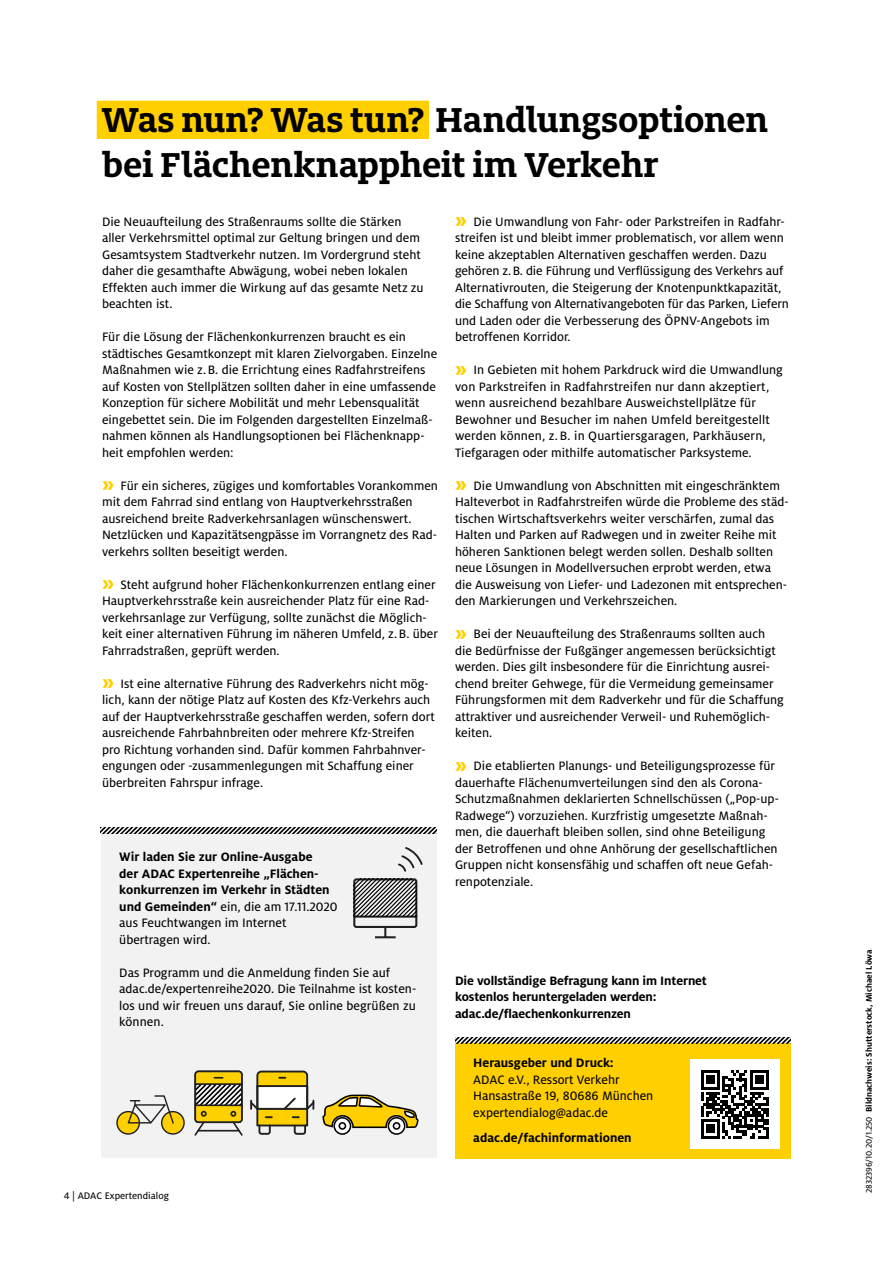
<style>
.page{position:relative;width:893px;height:1263px;background:#fff}
.page>*{position:absolute;margin:0;border:0;box-sizing:border-box;transform-origin:0 0}
.t1{font:700 38.25px/45px "Milo Slab ADAC";letter-spacing:-.01em;color:#000}
.t2{font:13.5px/16.5px "Milo ADAC Text";color:#000}
.t3{font:700 13.5px/16.5px "Milo ADAC";color:#000}
.t4{font:10.5px "Milo ADAC Text";color:#000}
.t5{font:700 9px "Milo ADAC";color:#000}
.s1{font-family:"Milo ADAC";font-weight:700;font-size:22.5px;color:#ffcf00}
.s2{font-family:"Milo ADAC";font-weight:700}
.s3{font-family:"Milo ADAC Text";font-weight:400}
</style>
<div class="page">
<div style="left:97px;top:101px;width:332px;height:38px;background:#ffcf00"></div>
<hr style="left:892px;top:0;width:1px;height:366px;background:#ffcf00">
<div style="left:455px;top:1043px;width:336px;height:115px;background:#ffcf00"></div>
<svg style="left:455px;top:1037px;width:336px;height:6px"></svg>
<div style="left:690px;top:1059px;width:90px;height:90px;background:#fff"></div>
<svg style="left:701px;top:1070px;width:68px;height:68px"></svg>
<div style="left:101px;top:833px;width:336px;height:325px;background:#f2f2f2"></div>
<svg style="left:101px;top:827px;width:336px;height:6px"></svg>
<svg style="left:194px;top:1070px;width:121px;height:66px"></svg>
<hr style="left:198px;top:1130px;width:41px;height:1px;background:#202020">
<div style="left:194px;top:1070px;width:49px;height:53px;border:2px solid #202020;border-radius:3px"></div>
<div style="left:117px;top:1112px;width:22px;height:22px;background:#ffd000;border-radius:50%"></div>
<div style="left:116px;top:1111px;width:24px;height:24px;border:1px solid #202020;border-radius:50%"></div>
<svg style="left:162px;top:1112px;width:22px;height:22px"></svg>
<div style="left:161px;top:1111px;width:24px;height:24px;border:1px solid #202020;border-radius:50%"></div>
<svg style="left:127px;top:1095px;width:48px;height:29px"></svg>
<svg style="left:322px;top:1094px;width:97px;height:41px"></svg>
<svg style="left:353px;top:847px;width:70px;height:91px"></svg>
<h1 class="t1" style="left:102px;top:96px;width:668px">Was nun? Was tun? Handlungsoptionen bei Flächenknappheit im Verkehr</h1>
<p class="t2" style="left:102px;top:213px;width:323px">Die Neuaufteilung des Straßenraums sollte die Stärken aller Verkehrsmittel optimal zur Geltung bringen und dem Gesamtsystem Stadtverkehr nutzen. Im Vordergrund steht daher die gesamthafte Abwägung, wobei neben lokalen Effekten auch immer die Wirkung auf das gesamte Netz zu beachten ist.</p>
<p class="t2" style="left:102px;top:329px;width:337px">Für die Lösung der Flächenkonkurrenzen braucht es ein städtisches Gesamtkonzept mit klaren Zielvorgaben. Einzelne Maßnahmen wie z.B. die Errichtung eines Radfahrstreifens auf Kosten von Stellplätzen sollten daher in eine umfassende Konzeption für sichere Mobilität und mehr Lebensqualität eingebettet sein. Die im Folgenden dargestellten Einzelmaß&shy;nahmen können als Handlungsoptionen bei Flächenknapp&shy;heit empfohlen werden:</p>
<p class="t2" style="left:102px;top:477px;width:337px"><span class="s1">››</span> Für ein sicheres, zügiges und komfortables Vorankommen mit dem Fahrrad sind entlang von Hauptverkehrsstraßen ausreichend breite Radverkehrsanlagen wünschenswert.<br>Netzlücken und Kapazitätsengpässe im Vorrangnetz des Rad&shy;verkehrs sollten beseitigt werden.</p>
<p class="t2" style="left:102px;top:576px;width:337px"><span class="s1">››</span> Steht aufgrund hoher Flächenkonkurrenzen entlang einer Hauptverkehrsstraße kein ausreichender Platz für eine Rad&shy;verkehrsanlage zur Verfügung, sollte zunächst die Möglich&shy;keit einer alternativen Führung im näheren Umfeld, z.B. über Fahrradstraßen, geprüft werden.</p>
<p class="t2" style="left:102px;top:675px;width:334px"><span class="s1">››</span> Ist eine alternative Führung des Radverkehrs nicht mög&shy;lich, kann der nötige Platz auf Kosten des Kfz-Verkehrs auch auf der Hauptverkehrsstraße geschaffen werden, sofern dort ausreichende Fahrbahnbreiten oder mehrere Kfz-Streifen pro Richtung vorhanden sind. Dafür kommen Fahrbahnver&shy;engungen oder -zusammenlegungen mit Schaffung einer überbreiten Fahrspur infrage.</p>
<p class="t2" style="left:455px;top:213px;width:336px"><span class="s1">››</span> Die Umwandlung von Fahr- oder Parkstreifen in Radfahr&shy;streifen ist und bleibt immer problematisch, vor allem wenn keine akzeptablen Alternativen geschaffen werden. Dazu gehören z.B. die Führung und Verflüssigung des Verkehrs auf Alternativrouten, die Steigerung der Knotenpunktkapazität, die Schaffung von Alternativangeboten für das Parken, Liefern und Laden oder die Verbesserung des ÖPNV-Angebots im betroffenen Korridor.</p>
<p class="t2" style="left:455px;top:362px;width:330px"><span class="s1">››</span> In Gebieten mit hohem Parkdruck wird die Umwandlung von Parkstreifen in Radfahrstreifen nur dann akzeptiert, wenn ausreichend bezahlbare Ausweichstellplätze für Bewohner und Besucher im nahen Umfeld bereitgestellt werden können, z. B. in Quartiersgaragen, Parkhäusern, Tiefgaragen oder mithilfe automatischer Parksysteme.</p>
<p class="t2" style="left:455px;top:477px;width:335px"><span class="s1">››</span> Die Umwandlung von Abschnitten mit eingeschränktem Halteverbot in Radfahrstreifen würde die Probleme des städ&shy;tischen Wirtschaftsverkehrs weiter verschärfen, zumal das Halten und Parken auf Radwegen und in zweiter Reihe mit höheren Sanktionen belegt werden sollen. Deshalb sollten neue Lösungen in Modellversuchen erprobt werden, etwa die Ausweisung von Liefer- und Ladezonen mit entsprechen&shy;den Markierungen und Verkehrszeichen.</p>
<p class="t2" style="left:455px;top:626px;width:330px"><span class="s1">››</span> Bei der Neuaufteilung des Straßenraums sollten auch die Bedürfnisse der Fußgänger angemessen berücksichtigt werden. Dies gilt insbesondere für die Einrichtung ausrei&shy;chend breiter Gehwege, für die Vermeidung gemeinsamer Führungsformen mit dem Radverkehr und für die Schaffung attraktiver und ausreichender Verweil- und Ruhemöglich&shy;keiten.</p>
<p class="t2" style="left:455px;top:758px;width:325px"><span class="s1">››</span> Die etablierten Planungs- und Beteiligungsprozesse für dauerhafte Flächenumverteilungen sind den als Corona-Schutzmaßnahmen deklarierten Schnellschüssen („Pop-up-Radwege“) vorzuziehen. Kurzfristig umgesetzte Maßnah&shy;men, die dauerhaft bleiben sollen, sind ohne Beteiligung der Betroffenen und ohne Anhörung der gesellschaftlichen Gruppen nicht konsensfähig und schaffen oft neue Gefah&shy;renpotenziale.</p>
<p class="t3" style="left:119px;top:849px;width:212px">Wir laden Sie zur Online-Ausgabe der ADAC Expertenreihe „Flächen&shy;konkurrenzen im Verkehr in Städten</p>
<p class="t2" style="left:119px;top:898px;width:220px"><span class="s2">und Gemeinden“</span> ein, die am 17.11.2020 aus Feuchtwangen im Internet übertragen wird.</p>
<p class="t2" style="left:119px;top:964px;width:299px">Das Programm und die Anmeldung finden Sie auf adac.de/expertenreihe2020. Die Teilnahme ist kosten&shy;los und wir freuen uns darauf, Sie online begrüßen zu können.</p>
<p class="t3" style="left:455px;top:972px;width:253px">Die vollständige Befragung kann im Internet kostenlos heruntergeladen werden: adac.de/flaechenkonkurrenzen</p>
<p class="t4" style="left:64px;top:1190px;width:107px">4 | ADAC Expertendialog</p>
<p class="t3" style="left:473px;top:1055px;width:142px">Herausgeber und Druck:</p>
<p class="t2" style="left:473px;top:1071px;width:182px">ADAC e.V., Ressort Verkehr<br>Hansastraße 19, 80686 München expertendialog@adac.de</p>
<p class="t3" style="left:473px;top:1129px;width:160px">adac.de/fachinformationen</p>
<p class="t5" style="left:864px;top:1193px;width:245px;rotate:-90deg"><span class="s3">2832396/10.20/1.250</span> Bildnachweis: Shutterstock, Michael Löwa</p>
</div>
